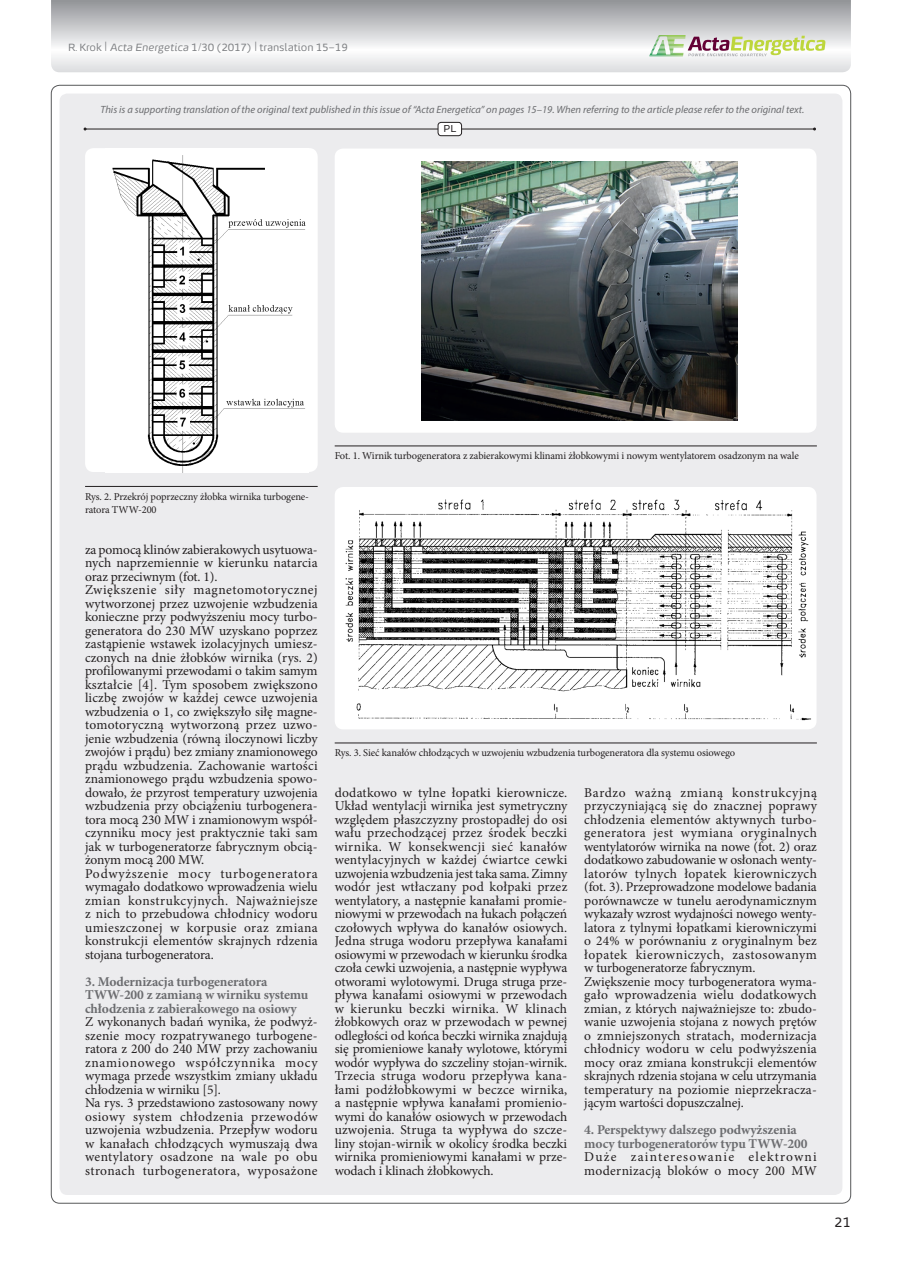
<style>
.page{position:relative;width:902px;height:1263px;background:#fff}
.page>*{position:absolute;margin:0;border:0;box-sizing:border-box;transform-origin:0 0}
.t1{font:13.5px/13.5px "Minion Pro";letter-spacing:.005em;color:#231f20}
.t2{font:700 13.5px/13.5px "Minion Pro";letter-spacing:-.01em;color:#6c6d70}
.t3{font:13.5px/13.5px "Minion Pro";letter-spacing:.075em;color:#231f20}
.t4{font:13.5px "Energa";color:#231f20}
.t5{font:10.5px/13.5px "Minion Pro";letter-spacing:-.01em;color:#231f20}
.t6{font:italic 10.5px "Myriad Pro";color:#6c6d70}
.t7{font:10.5px "Energa";letter-spacing:-.01em;color:#808285}
.t8{font:10.05px "Energa";color:#231f20}
.s1{font-size:13.5px}
.s2{font-style:italic}
</style>
<div class="page">
<svg style="left:51px;top:0;width:799px;height:72px"></svg>
<div style="left:60px;top:94px;width:782px;height:1101px;background:#ececee;border-radius:8px"></div>
<svg style="left:649px;top:35px;width:176px;height:21px"></svg>
<hr style="left:85px;top:129px;width:729px;height:1px;background:#231f20">
<div style="left:438px;top:122px;width:23px;height:14px;background:#fff;border-radius:3px"></div>
<div style="left:437px;top:122px;width:25px;height:14px;border:1px solid #231f20;border-radius:3px"></div>
<div style="left:85px;top:148px;width:232px;height:324px;background:#fff;border-radius:9px"></div>
<img style="left:112px;top:155px;width:194px;height:317px">
<hr style="left:85px;top:486px;width:232px;height:1px;background:#231f20">
<div style="left:334px;top:149px;width:482px;height:284px;background:#fff;border-radius:9px"></div>
<img style="left:421px;top:162px;width:316px;height:258px">
<div style="left:334px;top:487px;width:482px;height:242px;background:#fff;border-radius:9px"></div>
<img style="left:345px;top:499px;width:466px;height:222px">
<hr style="left:334px;top:446px;width:482px;height:1px;background:#231f20">
<hr style="left:334px;top:743px;width:482px;height:1px;background:#231f20">
<p class="t7" style="left:68px;top:41px;width:281px">R. Krok <span class="s1">|</span> <span class="s2">Acta Energetica</span> 1/30 (2017) <span class="s1">|</span> translation 15–19</p>
<p class="t6" style="left:100px;top:103px;width:705px">This is a supporting translation of the original text published in this issue of “Acta Energetica” on pages 15–19. When referring to the article please refer to the original text.</p>
<p class="t8" style="left:443px;top:122px;width:14px">PL</p>
<p class="t5" style="left:85px;top:489px;width:225px">Rys. 2. Przekrój poprzeczny żłobka wirnika turbogene‑ ratora TWW‑200</p>
<p class="t1" style="left:85px;top:543px;width:234px">za pomocą klinów zabierakowych usytuowa‑ nych naprzemiennie w kierunku natarcia oraz przeciwnym (fot. 1).<br>Zwiększenie siły magnetomotorycznej wytworzonej przez uzwojenie wzbudzenia konieczne przy podwyższeniu mocy turbo‑ generatora do 230 MW uzyskano poprzez zastąpienie wstawek izolacyjnych umiesz‑ czonych na dnie żłobków wirnika (rys. 2) profilowanymi przewodami o takim samym kształcie [4]. Tym sposobem zwiększono liczbę zwojów w każdej cewce uzwojenia wzbudzenia o 1, co zwiększyło siłę magne‑ tomotoryczną wytworzoną przez uzwo‑ jenie wzbudzenia (równą iloczynowi liczby zwojów i prądu) bez zmiany znamionowego prądu wzbudzenia. Zachowanie wartości znamionowego prądu wzbudzenia spowo‑ dowało, że przyrost temperatury uzwojenia wzbudzenia przy obciążeniu turbogenera‑ tora mocą 230 MW i znamionowym współ‑ czynniku mocy jest praktycznie taki sam jak w turbogeneratorze fabrycznym obcią‑ żonym mocą 200 MW.<br>Podwyższenie mocy turbogeneratora wymagało dodatkowo wprowadzenia wielu zmian konstrukcyjnych. Najważniejsze z nich to przebudowa chłodnicy wodoru umieszczonej w korpusie oraz zmiana konstrukcji elementów skrajnych rdzenia stojana turbogeneratora.</p>
<p class="t2" style="left:85px;top:974px;width:225px">3. Modernizacja turbogeneratora<br>TWW‑200 z zamianą w wirniku systemu chłodzenia z zabierakowego na osiowy</p>
<p class="t1" style="left:85px;top:1015px;width:234px">Z wykonanych badań wynika, że podwyż‑ szenie mocy rozpatrywanego turbogene‑ ratora z 200 do 240 MW przy zachowaniu znamionowego współczynnika mocy wymaga przede wszystkim zmiany układu chłodzenia w wirniku [5].<br>Na rys. 3 przedstawiono zastosowany nowy osiowy system chłodzenia przewodów uzwojenia wzbudzenia. Przepływ wodoru w kanałach chłodzących wymuszają dwa wentylatory osadzone na wale po obu stronach turbogeneratora, wyposażone</p>
<p class="t5" style="left:334px;top:449px;width:465px">Fot. 1. Wirnik turbogeneratora z zabierakowymi klinami żłobkowymi i nowym wentylatorem osadzonym na wale</p>
<p class="t5" style="left:334px;top:746px;width:402px">Rys. 3. Sieć kanałów chłodzących w uzwojeniu wzbudzenia turbogeneratora dla systemu osiowego</p>
<p class="t1" style="left:334px;top:786px;width:234px;text-align:justify">dodatkowo w tylne łopatki kierownicze.<br>Układ wentylacji wirnika jest symetryczny względem płaszczyzny prostopadłej do osi wału przechodzącej przez środek beczki wirnika. W konsekwencji sieć kanałów wentylacyjnych w każdej ćwiartce cewki uzwojenia wzbudzenia jest taka sama. Zimny wodór jest wtłaczany pod kołpaki przez wentylatory, a następnie kanałami promie‑ niowymi w przewodach na łukach połączeń czołowych wpływa do kanałów osiowych.<br>Jedna struga wodoru przepływa kanałami osiowymi w przewodach w kierunku środka czoła cewki uzwojenia, a następnie wypływa otworami wylotowymi. Druga struga prze‑ pływa kanałami osiowymi w przewodach w kierunku beczki wirnika. W klinach żłobkowych oraz w przewodach w pewnej odległości od końca beczki wirnika znajdują się promieniowe kanały wylotowe, którymi wodór wypływa do szczeliny stojan-wirnik.<br>Trzecia struga wodoru przepływa kana‑ łami podżłobkowymi w beczce wirnika, a następnie wpływa kanałami promienio‑ wymi do kanałów osiowych w przewodach uzwojenia. Struga ta wypływa do szcze‑ liny stojan-wirnik w okolicy środka beczki wirnika promieniowymi kanałami w prze‑ wodach i klinach żłobkowych.</p>
<p class="t1" style="left:584px;top:786px;width:234px">Bardzo ważną zmianą konstrukcyjną przyczyniającą się do znacznej poprawy chłodzenia elementów aktywnych turbo‑ generatora jest wymiana oryginalnych wentylatorów wirnika na nowe (fot. 2) oraz dodatkowo zabudowanie w osłonach wenty‑ latorów tylnych łopatek kierowniczych (fot. 3). Przeprowadzone modelowe badania porównawcze w tunelu aerodynamicznym wykazały wzrost wydajności nowego wenty‑ latora z tylnymi łopatkami kierowniczymi o 24% w porównaniu z oryginalnym bez łopatek kierowniczych, zastosowanym w turbogeneratorze fabrycznym.<br>Zwiększenie mocy turbogeneratora wyma‑ gało wprowadzenia wielu dodatkowych zmian, z których najważniejsze to: zbudo‑ wanie uzwojenia stojana z nowych prętów o zmniejszonych stratach, modernizacja chłodnicy wodoru w celu podwyższenia mocy oraz zmiana konstrukcji elementów skrajnych rdzenia stojana w celu utrzymania temperatury na poziomie nieprzekracza‑ jącym wartości dopuszczalnej.</p>
<p class="t2" style="left:584px;top:1123px;width:225px">4. Perspektywy dalszego podwyższenia mocy turbogeneratorów typu TWW‑200</p>
<p class="t3" style="left:584px;top:1150px;width:234px">Duże zainteresowanie elektrowni modernizacją bloków o mocy 200 MW</p>
<p class="t4" style="left:834px;top:1213px;width:18px">21</p>
</div>
